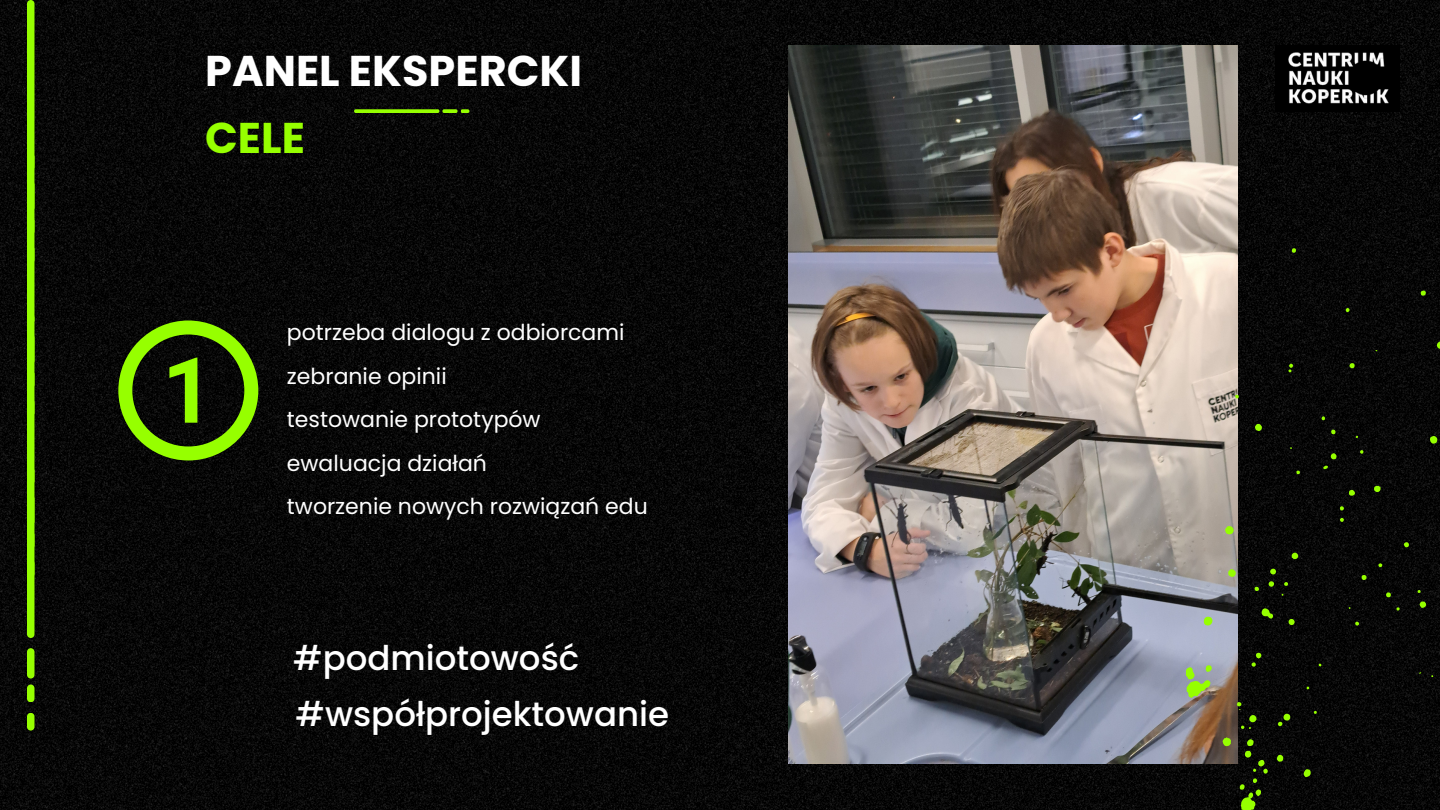
<style>
.page{position:relative;width:1440px;height:810px;background:#fff}
.page>*{position:absolute;margin:0;border:0;box-sizing:border-box;transform-origin:0 0}
.t1{font:700 43px "Poppins";color:#fff}
.t2{font:700 43px "Poppins";color:#96ff00}
.t3{font:500 34px "Poppins";color:#fff}
.t4{font:22px "Poppins";color:#fff}
</style>
<div class="page">
<img style="left:0;top:0;width:1440px;height:810px">
<svg style="left:354px;top:109px;width:115px;height:4px"></svg>
<img style="left:1276px;top:46px;width:123px;height:65px">
<svg style="left:118px;top:321px;width:140px;height:139px;background:#365805"></svg>
<img style="left:789px;top:46px;width:449px;height:718px">
<svg style="left:27px;top:648px;width:7px;height:31px"></svg>
<svg style="left:27px;top:685px;width:7px;height:17px"></svg>
<svg style="left:27px;top:713px;width:7px;height:18px"></svg>
<div style="left:27px;top:0;width:7px;height:638px;background:#96ff00"></div>
<svg style="left:1419px;top:601px;width:8px;height:8px"></svg>
<svg style="left:1429px;top:435px;width:9px;height:9px"></svg>
<svg style="left:1417px;top:590px;width:4px;height:3px"></svg>
<svg style="left:1436px;top:341px;width:4px;height:9px"></svg>
<svg style="left:1404px;top:542px;width:6px;height:6px"></svg>
<svg style="left:1396px;top:607px;width:4px;height:4px"></svg>
<svg style="left:1420px;top:290px;width:6px;height:6px"></svg>
<svg style="left:1386px;top:592px;width:5px;height:6px"></svg>
<svg style="left:1378px;top:563px;width:5px;height:5px"></svg>
<svg style="left:1374px;top:485px;width:7px;height:8px"></svg>
<svg style="left:1361px;top:574px;width:6px;height:6px"></svg>
<svg style="left:1355px;top:621px;width:5px;height:5px"></svg>
<svg style="left:1360px;top:449px;width:4px;height:5px"></svg>
<svg style="left:1348px;top:490px;width:8px;height:7px"></svg>
<svg style="left:1339px;top:518px;width:5px;height:4px"></svg>
<svg style="left:1339px;top:506px;width:5px;height:5px"></svg>
<svg style="left:1303px;top:769px;width:9px;height:9px"></svg>
<svg style="left:1349px;top:363px;width:6px;height:6px"></svg>
<svg style="left:1313px;top:710px;width:5px;height:5px"></svg>
<svg style="left:1318px;top:663px;width:4px;height:4px"></svg>
<svg style="left:1306px;top:686px;width:4px;height:4px"></svg>
<svg style="left:1345px;top:308px;width:5px;height:4px"></svg>
<svg style="left:1331px;top:429px;width:5px;height:6px"></svg>
<svg style="left:1323px;top:453px;width:14px;height:17px"></svg>
<svg style="left:1321px;top:416px;width:4px;height:5px"></svg>
<svg style="left:1276px;top:754px;width:8px;height:8px"></svg>
<svg style="left:1288px;top:618px;width:7px;height:8px"></svg>
<svg style="left:1277px;top:713px;width:14px;height:13px"></svg>
<svg style="left:1291px;top:552px;width:8px;height:8px"></svg>
<svg style="left:1284px;top:582px;width:4px;height:4px"></svg>
<svg style="left:1296px;top:470px;width:4px;height:5px"></svg>
<svg style="left:1261px;top:608px;width:13px;height:11px"></svg>
<svg style="left:1268px;top:568px;width:9px;height:19px"></svg>
<svg style="left:1288px;top:363px;width:6px;height:10px"></svg>
<svg style="left:1239px;top:739px;width:29px;height:71px;background:#203206"></svg>
<svg style="left:1251px;top:652px;width:11px;height:15px"></svg>
<svg style="left:1291px;top:248px;width:5px;height:5px"></svg>
<svg style="left:1254px;top:587px;width:5px;height:5px"></svg>
<svg style="left:1236px;top:702px;width:21px;height:27px"></svg>
<svg style="left:1222px;top:737px;width:10px;height:10px"></svg>
<svg style="left:1255px;top:423px;width:7px;height:8px"></svg>
<svg style="left:1228px;top:568px;width:8px;height:9px"></svg>
<svg style="left:1224px;top:525px;width:11px;height:10px"></svg>
<svg style="left:1235px;top:395px;width:4px;height:4px"></svg>
<svg style="left:1203px;top:616px;width:11px;height:11px"></svg>
<svg style="left:1185px;top:665px;width:27px;height:35px"></svg>
<h1 class="t1" style="left:205px;top:41px;width:378px">PANEL EKSPERCKI</h1>
<p class="t2" style="left:205px;top:108px;width:101px">CELE</p>
<p class="t4" style="left:287px;top:317px;width:339px">potrzeba dialogu z odbiorcami</p>
<p class="t4" style="left:287px;top:361px;width:161px">zebranie opinii</p>
<p class="t4" style="left:287px;top:404px;width:255px">testowanie prototypów</p>
<p class="t4" style="left:287px;top:448px;width:202px">ewaluacja działań</p>
<p class="t4" style="left:287px;top:491px;width:362px">tworzenie nowych rozwiązań edu</p>
<h2 class="t3" style="left:293px;top:634px;width:288px">#podmiotowość</h2>
<p class="t3" style="left:295px;top:690px;width:375px">#współprojektowanie</p>
</div>
